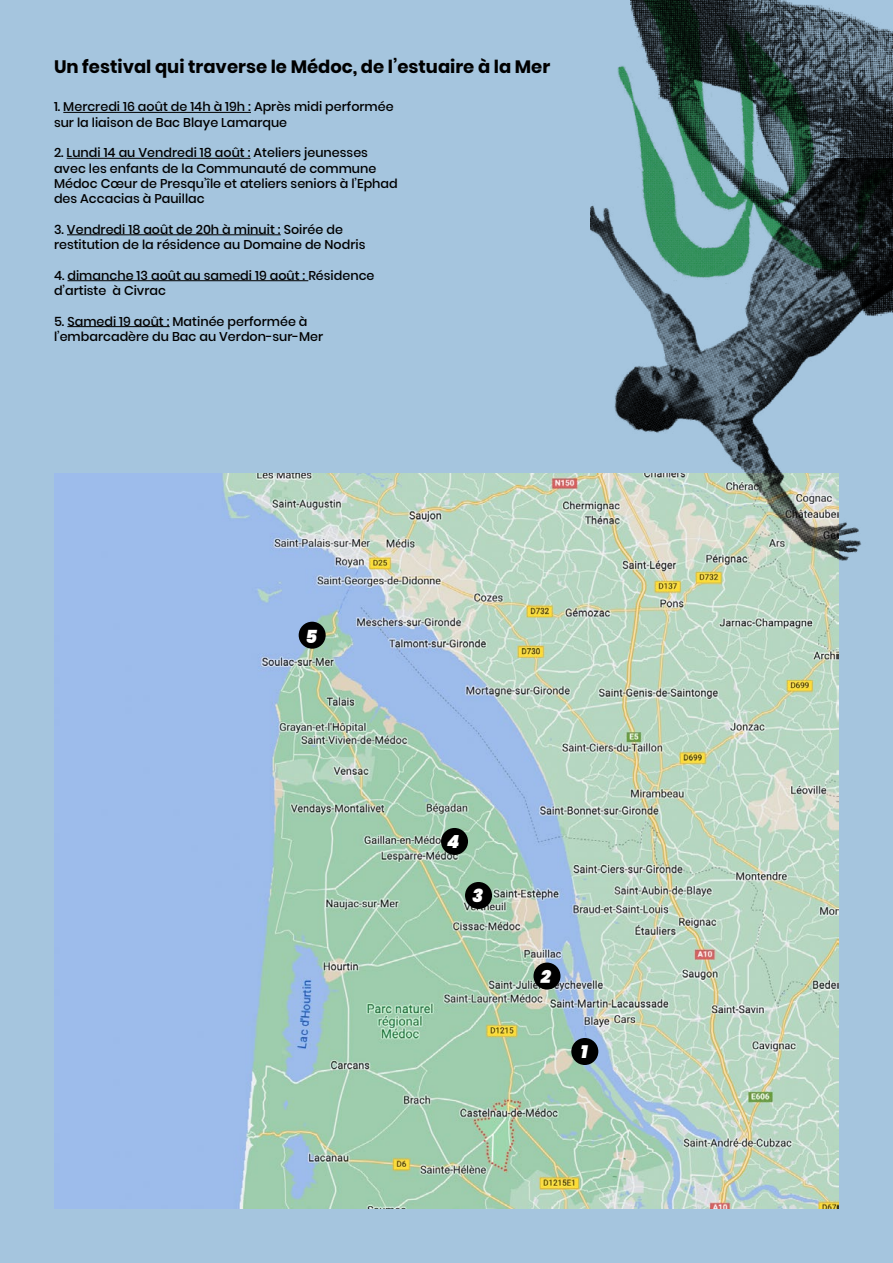
<style>
.page{position:relative;width:893px;height:1263px;background:#a5c5de}
.page>*{position:absolute;margin:0;border:0;box-sizing:border-box;transform-origin:0 0}
.t1{font:700 18px "Poppins";color:#000}
.t2{font:italic 900 18px "Poppins";color:#fff}
.t3{font:500 12.75px/15.3px "Poppins";color:#000}
</style>
<div class="page">
<hr style="left:63px;top:112px;width:188px;height:1px;background:#000">
<hr style="left:67px;top:158px;width:184px;height:1px;background:#000">
<hr style="left:67px;top:234px;width:214px;height:1px;background:#000">
<hr style="left:68px;top:280px;width:240px;height:1px;background:#000">
<hr style="left:67px;top:326px;width:103px;height:1px;background:#000">
<img style="left:54px;top:474px;width:785px;height:735px">
<div style="left:299px;top:622px;width:27px;height:27px;background:#000;border-radius:50%"></div>
<div style="left:441px;top:828px;width:27px;height:27px;background:#000;border-radius:50%"></div>
<div style="left:465px;top:882px;width:27px;height:27px;background:#000;border-radius:50%"></div>
<div style="left:533px;top:962px;width:27px;height:27px;background:#000;border-radius:50%"></div>
<div style="left:571px;top:1038px;width:27px;height:27px;background:#000;border-radius:50%"></div>
<img style="left:590px;top:205px;width:271px;height:355px">
<img style="left:630px;top:0;width:263px;height:341px">
<h1 class="t1" style="left:54px;top:56px;width:498px">Un festival qui traverse le Médoc, de l’estuaire à la Mer</h1>
<p class="t3" style="left:54px;top:99px;width:341px">1. Mercredi 16 août de 14h à 19h : Après midi performée sur la liaison de Bac Blaye Lamarque</p>
<p class="t3" style="left:54px;top:145px;width:345px">2. Lundi 14 au Vendredi 18 août : Ateliers jeunesses avec les enfants de la Communauté de commune Médoc Cœur de Presqu’île et ateliers seniors à l’Ephad des Accacias à Pauillac</p>
<p class="t3" style="left:54px;top:222px;width:313px">3. Vendredi 18 août de 20h à minuit : Soirée de restitution de la résidence au Domaine de Nodris</p>
<p class="t3" style="left:54px;top:268px;width:322px">4. dimanche 13 août au samedi 19 août : Résidence d’artiste à Civrac</p>
<p class="t3" style="left:54px;top:314px;width:271px">5. Samedi 19 août : Matinée performée à l’embarcadère du Bac au Verdon-sur-Mer</p>
<h1 class="t2" style="left:306px;top:626px;width:12px">5</h1>
<h1 class="t2" style="left:447px;top:831px;width:14px">4</h1>
<h1 class="t2" style="left:472px;top:885px;width:12px">3</h1>
<h1 class="t2" style="left:541px;top:966px;width:12px">2</h1>
<h1 class="t2" style="left:581px;top:1041px;width:9px">1</h1>
</div>
